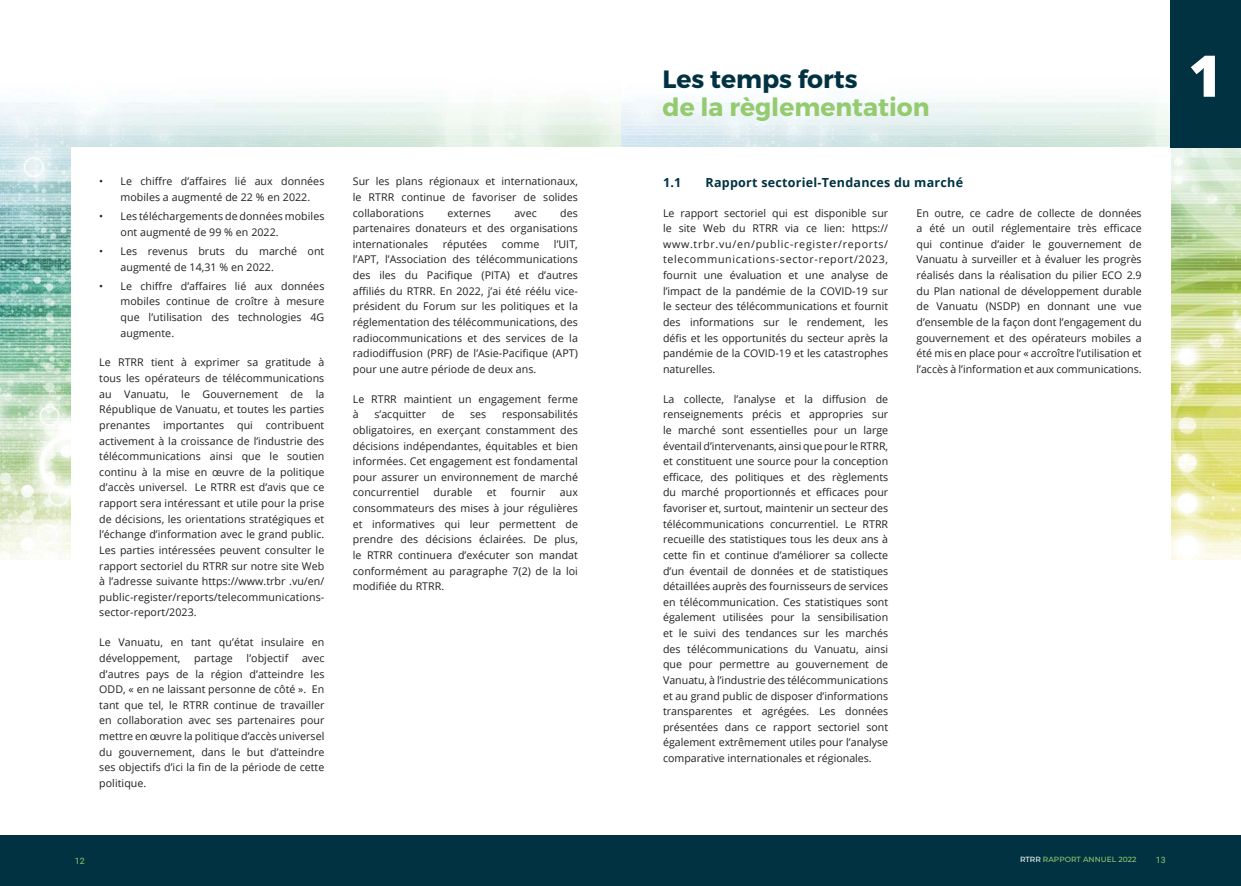
<style>
.page{position:relative;width:1241px;height:886px;background:#fff}
.page>*{position:absolute;margin:0;border:0;box-sizing:border-box;transform-origin:0 0}
.t1{font:800 57.5px "Open Sans";color:#fff}
.t2{font:700 25px "Montserrat";color:#95cb6f}
.t3{font:700 25px "Montserrat";color:#003242}
.t4{font:700 12.5px "Open Sans";letter-spacing:.02em;color:#003242}
.t5{font:10.62px/15.6px "Open Sans";letter-spacing:.005em;color:#231f20;text-align:justify}
.t6{font:8.75px "Roboto";color:#95cb6f}
.t7{font:500 7.5px "Montserrat";letter-spacing:.005em;color:#95cb6f}
.s1{color:#fff}
</style>
<div class="page">
<img style="left:0;top:100px;width:1240px;height:460px">
<div style="left:71px;top:148px;width:1099px;height:678px;background:#fff"></div>
<div style="left:0;top:835px;width:1240px;height:51px;background:#003242"></div>
<div style="left:1169px;top:0;width:71px;height:148px;background:#003242"></div>
<p class="t5" style="left:120px;top:173px;width:205px;text-indent:-21px">• Le chiffre d’affaires lié aux données mobiles a augmenté de 22 % en 2022.</p>
<p class="t5" style="left:120px;top:208px;width:205px;text-indent:-21px">• Les téléchargements de données mobiles ont augmenté de 99 % en 2022.</p>
<p class="t5" style="left:120px;top:243px;width:205px;text-indent:-21px">• Les revenus bruts du marché ont augmenté de 14,31 % en 2022.</p>
<p class="t5" style="left:120px;top:278px;width:205px;text-indent:-21px">• Le chiffre d’affaires lié aux données mobiles continue de croître à mesure que l’utilisation des technologies 4G augmente.</p>
<p class="t5" style="left:99px;top:354px;width:227px">Le RTRR tient à exprimer sa gratitude à tous les opérateurs de télécommunications au Vanuatu, le Gouvernement de la République de Vanuatu, et toutes les parties prenantes importantes qui contribuent activement à la croissance de l’industrie des télécommunications ainsi que le soutien continu à la mise en œuvre de la politique d’accès universel. Le RTRR est d’avis que ce rapport sera intéressant et utile pour la prise de décisions, les orientations stratégiques et l’échange d’information avec le grand public.<br>Les parties intéressées peuvent consulter le rapport sectoriel du RTRR sur notre site Web à l’adresse suivante https://www.trbr .vu/en/ public-register/reports/telecommunications&shy;sector-report/2023.</p>
<p class="t5" style="left:99px;top:634px;width:227px">Le Vanuatu, en tant qu’état insulaire en développement,</p>
<p class="t5" style="left:194px;top:650px;width:40px">partage</p>
<p class="t5" style="left:246px;top:650px;width:43px">l’objectif</p>
<p class="t5" style="left:99px;top:650px;width:227px;text-indent:203px">avec d’autres pays de la région d’atteindre les ODD, « en ne laissant personne de côté ». En tant que tel, le RTRR continue de travailler en collaboration avec ses partenaires pour mettre en œuvre la politique d’accès universel du gouvernement, dans le but d’atteindre ses objectifs d’ici la fin de la période de cette politique.</p>
<p class="t5" style="left:353px;top:173px;width:227px">Sur les plans régionaux et internationaux, le RTRR continue de favoriser de solides collaborations</p>
<p class="t5" style="left:353px;top:205px;width:226px;text-indent:207px">des partenaires donateurs et des organisations internationales</p>
<p class="t5" style="left:447px;top:205px;width:45px">externes</p>
<p class="t5" style="left:514px;top:205px;width:24px">avec</p>
<p class="t5" style="left:443px;top:236px;width:46px">réputées</p>
<p class="t5" style="left:502px;top:236px;width:39px">comme</p>
<p class="t5" style="left:353px;top:236px;width:227px;text-indent:201px">l’UIT, l’APT, l’Association des télécommunications des iles du Pacifique (PITA) et d’autres affiliés du RTRR. En 2022, j’ai été réélu vice&shy;président du Forum sur les politiques et la réglementation des télécommunications, des radiocommunications et des services de la radiodiffusion (PRF) de l’Asie-Pacifique (APT) pour une autre période de deux ans.</p>
<p class="t5" style="left:353px;top:391px;width:227px">Le RTRR maintient un engagement ferme à</p>
<p class="t5" style="left:353px;top:406px;width:227px;text-indent:149px">responsabilités obligatoires, en exerçant constamment des décisions indépendantes, équitables et bien informées. Cet engagement est fondamental pour assurer un environnement de marché concurrentiel</p>
<p class="t5" style="left:374px;top:406px;width:53px">s’acquitter</p>
<p class="t5" style="left:442px;top:406px;width:14px">de</p>
<p class="t5" style="left:470px;top:406px;width:18px">ses</p>
<p class="t5" style="left:433px;top:484px;width:40px">durable</p>
<p class="t5" style="left:486px;top:484px;width:11px">et</p>
<p class="t5" style="left:510px;top:484px;width:36px">fournir</p>
<p class="t5" style="left:353px;top:484px;width:227px;text-indent:207px">aux consommateurs des mises à jour régulières et informatives qui leur permettent de prendre des décisions éclairées. De plus, le RTRR continuera d’exécuter son mandat conformément au paragraphe 7(2) de la loi modifiée du RTRR.</p>
<h2 class="t3" style="left:662px;top:67px;width:196px">Les temps forts</h2>
<h2 class="t2" style="left:662px;top:95px;width:268px">de la règlementation</h2>
<p class="t4" style="left:663px;top:173px;width:20px">1.1</p>
<p class="t4" style="left:705px;top:173px;width:259px">Rapport sectoriel-Tendances du marché</p>
<p class="t5" style="left:663px;top:205px;width:227px">Le rapport sectoriel qui est disponible sur le site Web du RTRR via ce lien: https:// www.trbr.vu/en/public-register/reports/ telecommunications-sector-report/2023, fournit une évaluation et une analyse de l’impact de la pandémie de la COVID-19 sur le secteur des télécommunications et fournit des informations sur le rendement, les défis et les opportunités du secteur après la pandémie de la COVID-19 et les catastrophes naturelles.</p>
<p class="t5" style="left:663px;top:391px;width:227px">La collecte, l’analyse et la diffusion de renseignements précis et appropries sur le marché sont essentielles pour un large éventail d’intervenants, ainsi que pour le RTRR, et constituent une source pour la conception efficace, des politiques et des règlements du marché proportionnés et efficaces pour favoriser et, surtout, maintenir un secteur des télécommunications concurrentiel. Le RTRR recueille des statistiques tous les deux ans à cette fin et continue d’améliorer sa collecte d’un éventail de données et de statistiques détaillées auprès des fournisseurs de services en télécommunication. Ces statistiques sont également utilisées pour la sensibilisation et le suivi des tendances sur les marchés des télécommunications du Vanuatu, ainsi que pour permettre au gouvernement de Vanuatu, à l’industrie des télécommunications et au grand public de disposer d’informations transparentes et agrégées. Les données présentées dans ce rapport sectoriel sont également extrêmement utiles pour l’analyse comparative internationales et régionales.</p>
<p class="t5" style="left:916px;top:205px;width:227px">En outre, ce cadre de collecte de données a été un outil réglementaire très efficace qui continue d’aider le gouvernement de Vanuatu à surveiller et à évaluer les progrès réalisés dans la réalisation du pilier ECO 2.9 du Plan national de développement durable de Vanuatu (NSDP) en donnant une vue d’ensemble de la façon dont l’engagement du gouvernement et des opérateurs mobiles a été mis en place pour « accroître l’utilisation et l’accès à l’information et aux communications.</p>
<h1 class="t1" style="left:1188px;top:35px;width:35px">1</h1>
<p class="t6" style="left:75px;top:856px;width:11px">12</p>
<p class="t7" style="left:1019px;top:856px;width:118px"><span class="s1">RTRR</span> RAPPORT ANNUEL 2022</p>
<p class="t6" style="left:1155px;top:854px;width:11px">13</p>
</div>
